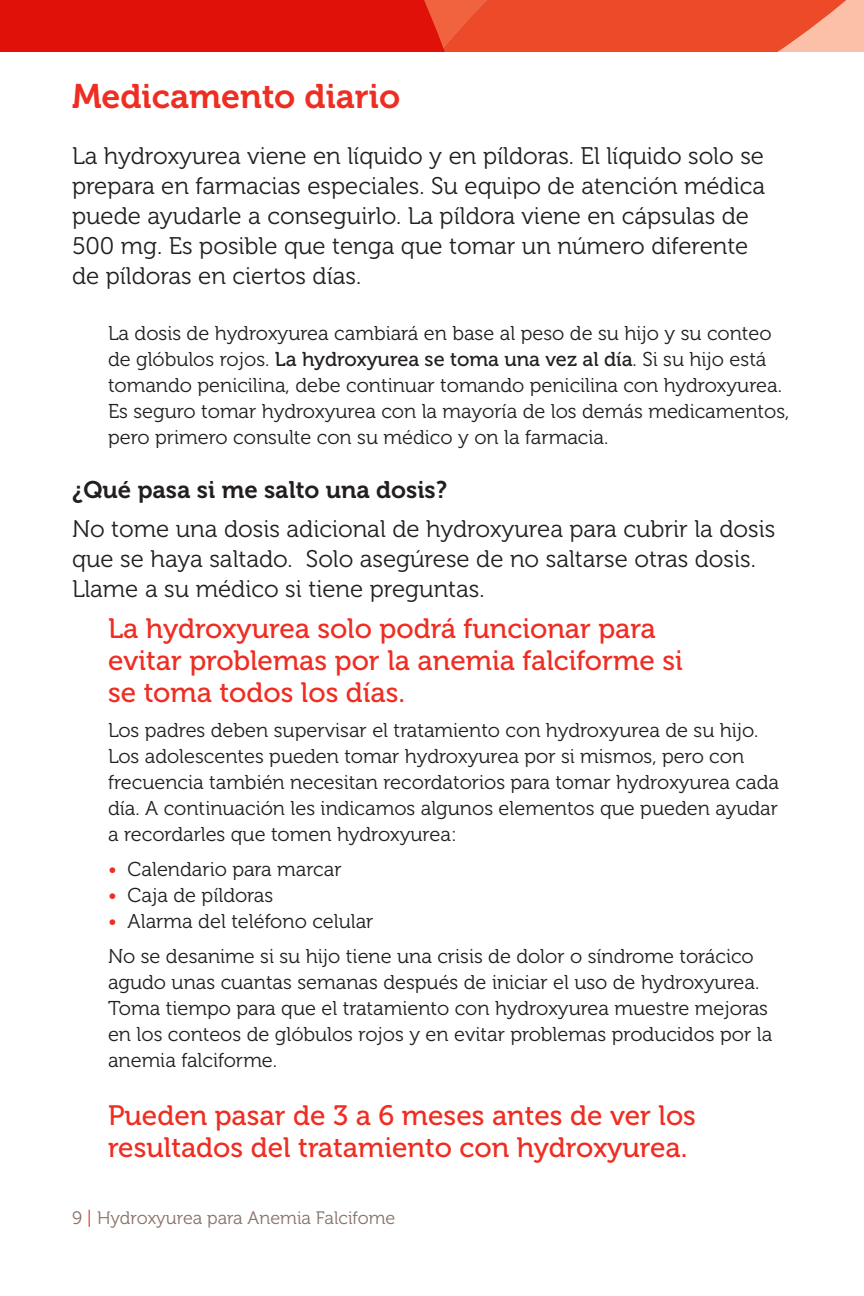
<style>
.page{position:relative;width:864px;height:1296px;background:#fff}
.page>*{position:absolute;margin:0;border:0;box-sizing:border-box;transform-origin:0 0}
.t1{font:34px "Museo 700";color:#ee2e22}
.t2{font:28px/32px "Museo 500";color:#ee2e22}
.t3{font:24px/30px "Museo 300";color:#231f20}
.t4{font:24px "Museo 700";color:#231f20}
.t5{font:20px/26px "Museo 300";color:#231f20}
.t6{font:18px "Museo 300";color:#877267}
.s1{font-family:"Museo 500"}
.s2{color:#ee2e22}
</style>
<div class="page">
<svg style="left:0;top:0;width:864px;height:52px;background:#e73520"></svg>
<p class="t1" style="left:72px;top:77px;width:330px">Medicamento diario</p>
<p class="t3" style="left:72px;top:141px;width:695px">La hydroxyurea viene en líquido y en píldoras. El líquido solo se prepara en farmacias especiales. Su equipo de atención médica puede ayudarle a conseguirlo. La píldora viene en cápsulas de 500 mg. Es posible que tenga que tomar un número diferente de píldoras en ciertos días.</p>
<p class="t5" style="left:108px;top:321px;width:683px">La dosis de hydroxyurea cambiará en base al peso de su hijo y su conteo de glóbulos rojos. <span class="s1">La hydroxyurea se toma una vez al día</span>. Si su hijo está tomando penicilina, debe continuar tomando penicilina con hydroxyurea.<br>Es seguro tomar hydroxyurea con la mayoría de los demás medicamentos, pero primero consulte con su médico y on la farmacia.</p>
<p class="t4" style="left:72px;top:476px;width:377px">¿Qué pasa si me salto una dosis?</p>
<p class="t3" style="left:72px;top:514px;width:705px">No tome una dosis adicional de hydroxyurea para cubrir la dosis que se haya saltado. Solo asegúrese de no saltarse otras dosis.<br>Llame a su médico si tiene preguntas.</p>
<p class="t2" style="left:108px;top:613px;width:576px">La hydroxyurea solo podrá funcionar para evitar problemas por la anemia falciforme si se toma todos los días.</p>
<p class="t5" style="left:108px;top:718px;width:673px">Los padres deben supervisar el tratamiento con hydroxyurea de su hijo.<br>Los adolescentes pueden tomar hydroxyurea por si mismos, pero con frecuencia también necesitan recordatorios para tomar hydroxyurea cada día. A continuación les indicamos algunos elementos que pueden ayudar a recordarles que tomen hydroxyurea:</p>
<p class="t5" style="left:108px;top:857px;width:235px"><span class="s2">•</span> Calendario para marcar</p>
<p class="t5" style="left:108px;top:883px;width:167px"><span class="s2">•</span> Caja de píldoras</p>
<p class="t5" style="left:108px;top:909px;width:267px"><span class="s2">•</span> Alarma del teléfono celular</p>
<p class="t5" style="left:108px;top:944px;width:666px">No se desanime si su hijo tiene una crisis de dolor o síndrome torácico agudo unas cuantas semanas después de iniciar el uso de hydroxyurea.<br>Toma tiempo para que el tratamiento con hydroxyurea muestre mejoras en los conteos de glóbulos rojos y en evitar problemas producidos por la anemia falciforme.</p>
<p class="t2" style="left:108px;top:1100px;width:589px">Pueden pasar de 3 a 6 meses antes de ver los resultados del tratamiento con hydroxyurea.</p>
<p class="t6" style="left:72px;top:1208px;width:325px">9 <span class="s2">|</span> Hydroxyurea para Anemia Falcifome</p>
</div>
